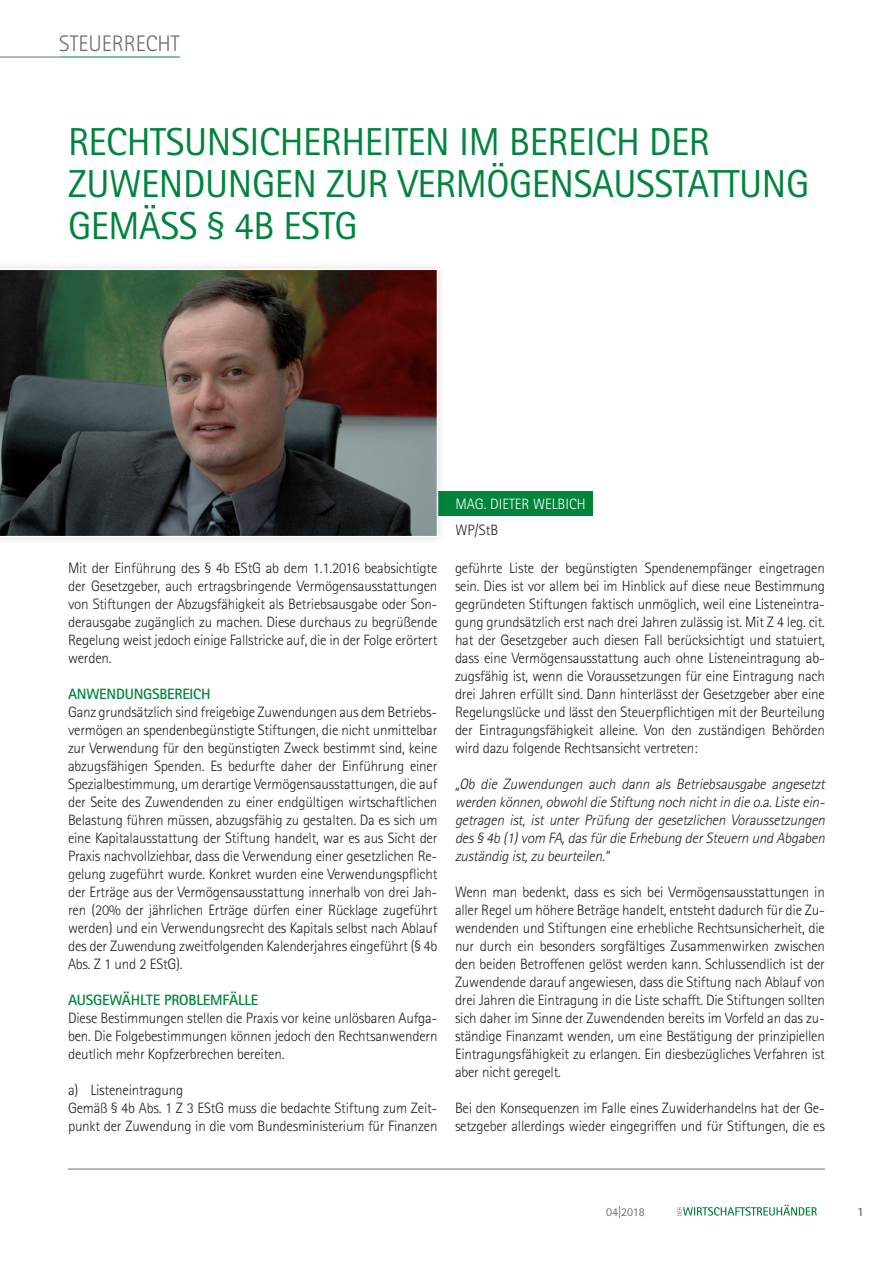
<style>
.page{position:relative;width:893px;height:1263px;background:#fff}
.page>*{position:absolute;margin:0;border:0;box-sizing:border-box;transform-origin:0 0}
.Artikel_Headline_Grü{font:39px "Rotis Sans Serif Std";letter-spacing:-.01em;color:#00843d}
.headline{font:300 22.5px "Rotis Sans Serif Std";color:#6c6d70}
.lauftext{font:300 15px/18px "Rotis Sans Serif Std";letter-spacing:-.015em;color:#231f20;text-align:justify}
.lauftext-2{font:italic 300 15px/18px "Rotis Sans Serif Std";color:#231f20;text-align:justify}
.lauftext-3{font:700 15px "Rotis Sans Serif Std";letter-spacing:-.015em;color:#00843d}
.lauftext-4{font:300 15px "Rotis Sans Serif Std";color:#fff}
.t1{font:700 12.75px "Rotis Sans Serif Std";color:#6c6d70}
.Kategorie_grau{font:12px "Rotis Sans Serif Std";color:#6c6d70}
</style>
<div class="page">
<svg style="left:677px;top:1205px;width:140px;height:10px"></svg>
<hr style="left:0;top:57px;width:60px;height:1px;background:#6c6d70">
<hr style="left:68px;top:1169px;width:757px;height:1px;background:#6c6d70">
<hr style="left:60px;top:57px;width:120px;height:1px;background:#00843d">
<div style="left:395px;top:491px;width:197px;height:25px;background:#00843d"></div>
<div style="left:0;top:260px;width:447px;height:285px;background:#f9f9f9"></div>
<img style="left:0;top:270px;width:437px;height:266px">
<p class="headline" style="left:59px;top:30px;width:122px">STEUERRECHT</p>
<p class="Artikel_Headline_Grü" style="left:68px;top:119px;width:643px">RECHTSUNSICHERHEITEN IM BEREICH DER</p>
<p class="Artikel_Headline_Grü" style="left:68px;top:161px;width:743px">ZUWENDUNGEN ZUR VERMÖGENSAUSSTATTUNG</p>
<p class="Artikel_Headline_Grü" style="left:68px;top:203px;width:291px">GEMÄSS § 4B ESTG</p>
<p class="lauftext" style="left:68px;top:559px;width:371px">Mit der Einführung des § 4b EStG ab dem 1.1.2016 beabsichtigte der Gesetzgeber, auch ertragsbringende Vermögensausstattungen von Stiftungen der Abzugsfähigkeit als Betriebsausgabe oder Son&shy;derausgabe zugänglich zu machen. Diese durchaus zu begrüßende Regelung weist jedoch einige Fallstricke auf, die in der Folge erörtert werden.</p>
<p class="lauftext-3" style="left:68px;top:684px;width:144px">ANWENDUNGSBEREICH</p>
<p class="lauftext" style="left:68px;top:703px;width:371px">Ganz grundsätzlich sind freigebige Zuwendungen aus dem Betriebs&shy;vermögen an spendenbegünstigte Stiftungen, die nicht unmittelbar zur Verwendung für den begünstigten Zweck bestimmt sind, keine abzugsfähigen Spenden. Es bedurfte daher der Einführung einer Spezialbestimmung, um derartige Vermögensausstattungen, die auf der Seite des Zuwendenden zu einer endgültigen wirtschaftlichen Belastung führen müssen, abzugsfähig zu gestalten. Da es sich um eine Kapitalausstattung der Stiftung handelt, war es aus Sicht der Praxis nachvollziehbar, dass die Verwendung einer gesetzlichen Re&shy;gelung zugeführt wurde. Konkret wurden eine Verwendungspflicht der Erträge aus der Vermögensausstattung innerhalb von drei Jah&shy;ren (20% der jährlichen Erträge dürfen einer Rücklage zugeführt werden) und ein Verwendungsrecht des Kapitals selbst nach Ablauf des der Zuwendung zweitfolgenden Kalenderjahres eingeführt (§ 4b Abs. Z 1 und 2 EStG).</p>
<p class="lauftext-3" style="left:68px;top:990px;width:192px">AUSGEWÄHLTE PROBLEMFÄLLE</p>
<p class="lauftext" style="left:68px;top:1009px;width:371px">Diese Bestimmungen stellen die Praxis vor keine unlösbaren Aufga&shy;ben. Die Folgebestimmungen können jedoch den Rechtsanwendern deutlich mehr Kopfzerbrechen bereiten.</p>
<p class="lauftext" style="left:68px;top:1081px;width:117px">a) Listeneintragung</p>
<p class="lauftext" style="left:68px;top:1099px;width:371px">Gemäß § 4b Abs. 1 Z 3 EStG muss die bedachte Stiftung zum Zeit&shy;punkt der Zuwendung in die vom Bundesministerium für Finanzen</p>
<p class="lauftext-4" style="left:455px;top:495px;width:132px">MAG. DIETER WELBICH</p>
<p class="lauftext" style="left:455px;top:521px;width:44px">WP/StB</p>
<p class="lauftext" style="left:455px;top:559px;width:371px">geführte Liste der begünstigten Spendenempfänger eingetragen sein. Dies ist vor allem bei im Hinblick auf diese neue Bestimmung gegründeten Stiftungen faktisch unmöglich, weil eine Listeneintra&shy;gung grundsätzlich erst nach drei Jahren zulässig ist. Mit Z 4 leg. cit. hat der Gesetzgeber auch diesen Fall berücksichtigt und statuiert, dass eine Vermögensausstattung auch ohne Listeneintragung ab&shy;zugsfähig ist, wenn die Voraussetzungen für eine Eintragung nach drei Jahren erfüllt sind. Dann hinterlässt der Gesetzgeber aber eine Regelungslücke und lässt den Steuerpflichtigen mit der Beurteilung der Eintragungsfähigkeit alleine. Von den zuständigen Behörden wird dazu folgende Rechtsansicht vertreten:</p>
<p class="lauftext-2" style="left:455px;top:775px;width:375px">„Ob die Zuwendungen auch dann als Betriebsausgabe angesetzt werden können,obwohldieStiftung noch nichtin dieo.a.Listeein&shy;getragen ist, ist unter Prüfung der gesetzlichen Voraussetzungen des§4b (1)vom FA,dasfürdieErhebung derSteuern und Abgaben zuständig ist,zu beurteilen.“</p>
<p class="lauftext" style="left:455px;top:883px;width:371px">Wenn man bedenkt, dass es sich bei Vermögensausstattungen in aller Regel um höhere Beträge handelt, entsteht dadurch für die Zu&shy;wendenden und Stiftungen eine erhebliche Rechtsunsicherheit, die nur durch ein besonders sorgfältiges Zusammenwirken zwischen den beiden Betroffenen gelöst werden kann. Schlussendlich ist der Zuwendende darauf angewiesen, dass die Stiftung nach Ablauf von drei Jahren die Eintragung in die Liste schafft. Die Stiftungen sollten sich daher im Sinne der Zuwendenden bereits im Vorfeld an das zu&shy;ständige Finanzamt wenden, um eine Bestätigung der prinzipiellen Eintragungsfähigkeit zu erlangen. Ein diesbezügliches Verfahren ist aber nicht geregelt.</p>
<p class="lauftext" style="left:455px;top:1099px;width:371px">Bei den Konsequenzen im Falle eines Zuwiderhandelns hat der Ge&shy;setzgeber allerdings wieder eingegriffen und für Stiftungen, die es</p>
<p class="Kategorie_grau" style="left:606px;top:1204px;width:40px">04|2018</p>
<p class="t1" style="left:857px;top:1203px;width:8px">1</p>
</div>
